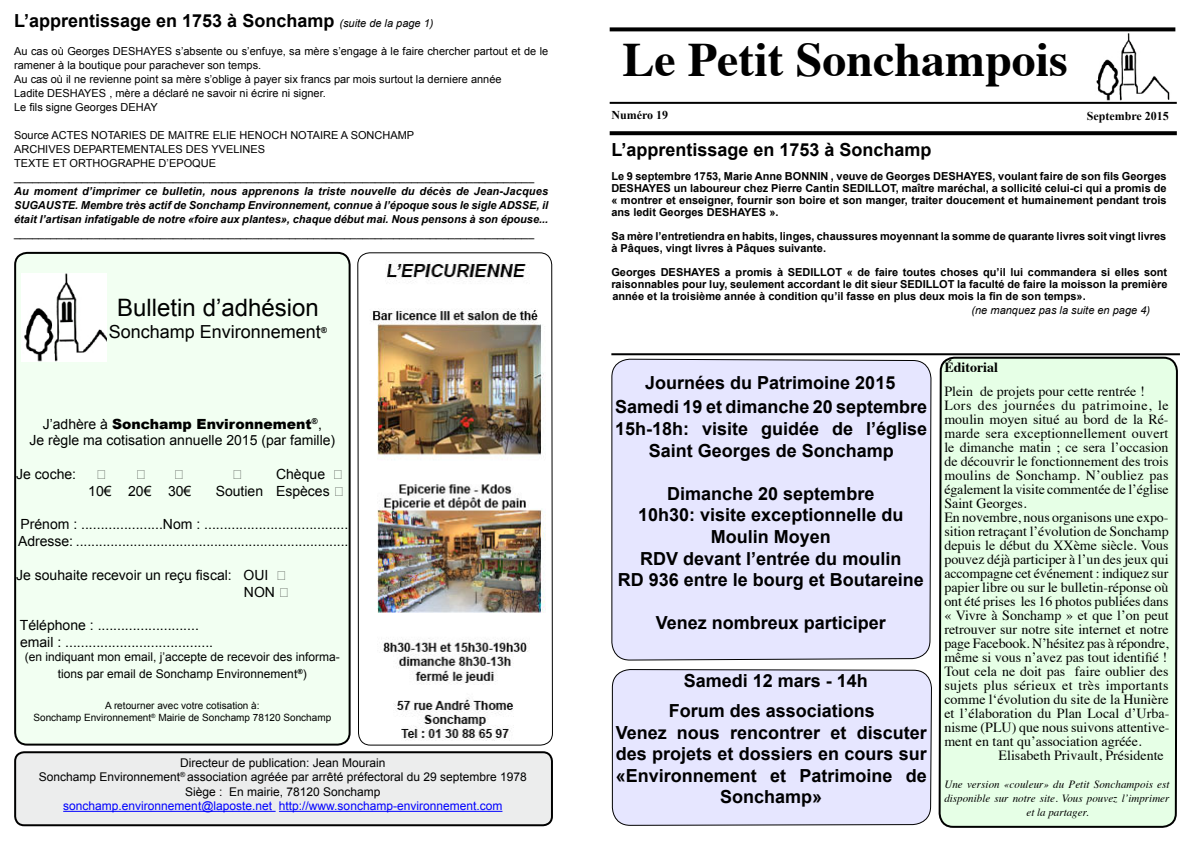
<style>
.page{position:relative;width:1191px;height:842px;background:#fff}
.page>*{position:absolute;margin:0;border:0;box-sizing:border-box;transform-origin:0 0}
.t1{font:700 48px "Times";color:#000}
.t2{font:24px "Arial";color:#000}
.t3{font:700 18px/21.6px "Arial";color:#000;text-align:center}
.t4{font:18px "Arial";color:#000}
.t5{font:14px/14px "Times";color:#000}
.t6{font:14px/16.8px "Arial";color:#000}
.t7{font:700 14px "Times";color:#000}
.t8{font:12px/14.4px "Arial";color:#000;text-align:center}
.t9{font:12px "Arial";color:#00f}
.t10{font:700 12px "Times New Roman";color:#000}
.t11{font:700 11px/12px "Arial";color:#000;text-align:justify}
.t12{font:11px/14px "Arial";color:#000}
.t13{font:italic 700 11px/14px "Arial";color:#000;text-align:justify}
.t14{font:italic 11px/14px "Times";color:#000;text-align:center}
.t15{font:italic 11px "Arial";color:#000}
.t16{font:10px/12px "Arial";color:#000;text-align:center}
.s1{font-weight:400;font-style:italic;font-size:11px}
.s2{font-weight:900}
</style>
<div class="page">
<hr style="left:609px;top:102px;width:567px;height:2px;background:#000">
<svg style="left:937px;top:27px;width:241px;height:801px"></svg>
<div style="left:15px;top:752px;width:537px;height:73px;background:#eceded;border-radius:9px"></div>
<div style="left:14px;top:751px;width:539px;height:75px;border:2px solid #000;border-radius:9px"></div>
<hr style="left:63px;top:811px;width:213px;height:1px;background:#00f">
<hr style="left:279px;top:811px;width:223px;height:1px;background:#00f">
<hr style="left:611px;top:353px;width:569px;height:2px;background:#000">
<div style="left:15px;top:253px;width:334px;height:492px;background:#f2fff2;border-radius:12px"></div>
<div style="left:14px;top:252px;width:336px;height:494px;border:2px solid #000;border-radius:12px"></div>
<img style="left:22px;top:274px;width:84px;height:87px">
<img style="left:357px;top:252px;width:196px;height:575px">
<svg style="left:611px;top:27px;width:321px;height:633px"></svg>
<div style="left:611px;top:669px;width:321px;height:156px;background:#e6e6ff"></div>
<p class="t3" style="left:14px;top:11px;width:421px">L’apprentissage en 1753 à Sonchamp <span class="s1">(suite de la page 1)</span></p>
<p class="t12" style="left:14px;top:45px;width:535px">Au cas où Georges DESHAYES s’absente ou s’enfuye, sa mère s’engage à le faire chercher partout et de le ramener à la boutique pour parachever son temps.<br>Au cas où il ne revienne point sa mère s’oblige à payer six francs par mois surtout la derniere année<br>Ladite DESHAYES , mère a déclaré ne savoir ni écrire ni signer.<br>Le fils signe Georges DEHAY</p>
<p class="t12" style="left:14px;top:129px;width:521px">Source ACTES NOTARIES DE MAITRE ELIE HENOCH NOTAIRE A SONCHAMP<br>ARCHIVES DEPARTEMENTALES DES YVELINES<br>TEXTE ET ORTHOGRAPHE D’EPOQUE _____________________________________________________________________________________</p>
<p class="t13" style="left:14px;top:185px;width:536px">Au moment d’imprimer ce bulletin, nous apprenons la triste nouvelle du décès de Jean-Jacques SUGAUSTE. Membre très actif de Sonchamp Environnement, connue à l’époque sous le sigle ADSSE, il était l’artisan infatigable de notre «foire aux plantes», chaque début mai. Nous pensons à son épouse...</p>
<p class="t12" style="left:14px;top:226px;width:521px">_____________________________________________________________________________________</p>
<h2 class="t2" style="left:117px;top:292px;width:203px">Bulletin d’adhésion</h2>
<p class="t4" style="left:109px;top:320px;width:220px">Sonchamp Environnement<sup>®</sup></p>
<p class="t6" style="left:29px;top:415px;width:307px;text-align:center">J’adhère à <span class="s2">Sonchamp Environnement</span><sup>®</sup>,<br>Je règle ma cotisation annuelle 2015 (par famille)</p>
<p class="t6" style="left:16px;top:466px;width:61px">Je coche:</p>
<p class="t6" style="left:276px;top:466px;width:51px">Chèque</p>
<p class="t6" style="left:88px;top:483px;width:105px">10€ 20€ 30€</p>
<p class="t6" style="left:216px;top:483px;width:116px">Soutien Espèces</p>
<p class="t6" style="left:18px;top:516px;width:332px">Prénom : .....................Nom : .....................................<br>Adresse: .......................................................................</p>
<p class="t6" style="left:244px;top:567px;width:33px;text-indent:-228px">Je souhaite recevoir un reçu fiscal: OUI<br>NON</p>
<p class="t6" style="left:20px;top:617px;width:195px">Téléphone : .......................... email : ......................................</p>
<p class="t8" style="left:25px;top:649px;width:316px;line-height:16.8px">(en indiquant mon email, j’accepte de recevoir des informa&shy;tions par email de Sonchamp Environnement<sup>®</sup>)</p>
<p class="t16" style="left:33px;top:700px;width:299px">A retourner avec votre cotisation à:<br>Sonchamp Environnement<sup>®</sup> Mairie de Sonchamp 78120 Sonchamp</p>
<p class="t8" style="left:39px;top:755px;width:490px">Directeur de publication: Jean Mourain<br>Sonchamp Environnement<sup>®</sup> association agréée par arrêté préfectoral du 29 septembre 1978<br>Siège : En mairie, 78120 Sonchamp</p>
<p class="t9" style="left:63px;top:798px;width:441px">sonchamp.environnement@laposte.net http://www.sonchamp-environnement.com</p>
<h1 class="t1" style="left:622px;top:14px;width:447px">Le Petit Sonchampois</h1>
<p class="t10" style="left:611px;top:107px;width:58px">Numéro 19</p>
<p class="t10" style="left:1086px;top:108px;width:84px">Septembre 2015</p>
<p class="t3" style="left:611px;top:140px;width:322px">L’apprentissage en 1753 à Sonchamp</p>
<p class="t11" style="left:611px;top:171px;width:557px">Le 9 septembre 1753, Marie Anne BONNIN , veuve de Georges DESHAYES, voulant faire de son fils Georges DESHAYES un laboureur chez Pierre Cantin SEDILLOT, maître maréchal, a sollicité celui-ci qui a promis de « montrer et enseigner, fournir son boire et son manger, traiter doucement et humainement pendant trois ans ledit Georges DESHAYES ».</p>
<p class="t11" style="left:611px;top:231px;width:556px">Sa mère l’entretiendra en habits, linges, chaussures moyennant la somme de quarante livres soit vingt livres à Pâques, vingt livres à Pâques suivante.</p>
<p class="t11" style="left:611px;top:267px;width:557px">Georges DESHAYES a promis à SEDILLOT « de faire toutes choses qu’il lui commandera si elles sont raisonnables pour luy, seulement accordant le dit sieur SEDILLOT la faculté de faire la moisson la première année et la troisième année à condition qu’il fasse en plus deux mois la fin de son temps».</p>
<p class="t15" style="left:971px;top:302px;width:180px">(ne manquez pas la suite en page 4)</p>
<p class="t3" style="left:615px;top:372px;width:313px;line-height:24px">Journées du Patrimoine 2015<br>Samedi 19 et dimanche 20 septembre</p>
<p class="t3" style="left:615px;top:418px;width:314px">15h-18h: visite guidée de l’église<br>Saint Georges de Sonchamp</p>
<p class="t3" style="left:617px;top:483px;width:308px">Dimanche 20 septembre<br>10h30: visite exceptionnelle du<br>Moulin Moyen<br>RDV devant l’entrée du moulin<br>RD 936 entre le bourg et Boutareine</p>
<p class="t3" style="left:655px;top:613px;width:232px">Venez nombreux participer</p>
<p class="t3" style="left:668px;top:666px;width:208px;line-height:30px">Samedi 12 mars - 14h<br>Forum des associations</p>
<p class="t3" style="left:615px;top:722px;width:313px">Venez nous rencontrer et discuter des projets et dossiers en cours sur «Environnement et Patrimoine de<br>Sonchamp»</p>
<p class="t7" style="left:944px;top:354px;width:55px">Éditorial</p>
<p class="t5" style="left:944px;top:383px;width:227px">Plein de projets pour cette rentrée !<br>Lors des journées du patrimoine, le moulin moyen situé au bord de la Ré&shy;marde sera exceptionnellement ouvert le dimanche matin ; ce sera l’occasion de découvrir le fonctionnement des trois moulins de Sonchamp. N’oubliez pas également la visite commentée de l’église Saint Georges.<br>En novembre, nous organisons une expo&shy;sition retraçant l’évolution de Sonchamp depuis le début du XXème siècle. Vous pouvez déjà participer à l’un des jeux qui accompagne cet événement : indiquez sur papier libre ou sur le bulletin-réponse où ont été prises les 16 photos publiées dans « Vivre à Sonchamp » et que l’on peut retrouver sur notre site internet et notre page Facebook. N’hésitez pas à répondre, même si vous n’avez pas tout identifié !<br>Tout cela ne doit pas faire oublier des sujets plus sérieux et très importants comme l‘évolution du site de la Hunière et l’élaboration du Plan Local d’Urba&shy;nisme (PLU) que nous suivons attentive&shy;ment en tant qu’association agréée.</p>
<p class="t5" style="left:998px;top:747px;width:167px">Elisabeth Privault, Présidente</p>
<p class="t14" style="left:944px;top:776px;width:227px">Une version «couleur» du Petit Sonchampois est disponible sur notre site. Vous pouvez l’imprimer et la partager.</p>
</div>
